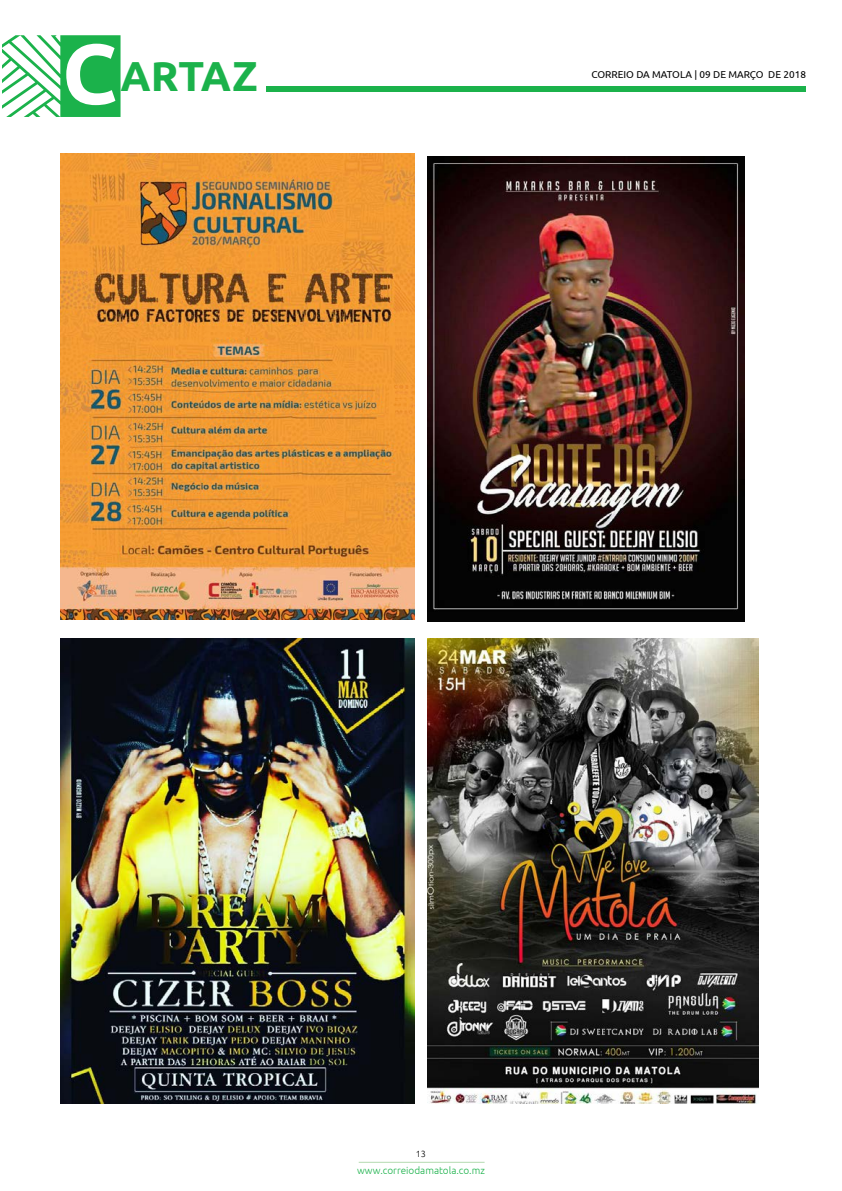
<style>
.page{position:relative;width:842px;height:1191px;background:#fff}
.page>*{position:absolute;margin:0;border:0;box-sizing:border-box;transform-origin:0 0}
.t1{font:700 42px "Ubuntu";letter-spacing:-.005em;color:#1bb24b}
.t2{font:10px "Ubuntu";color:#000}
.t3{font:300 10px "Ubuntu";color:#1bb24b}
.t4{font:300 9px "Ubuntu";color:#000}
.s1{font-size:85px;color:#fff}
</style>
<div class="page">
<svg style="left:2px;top:35px;width:119px;height:82px"></svg>
<hr style="left:359px;top:1161px;width:126px;height:1px;background:#b4dbb0">
<div style="left:266px;top:86px;width:540px;height:6px;background:#1bb24b"></div>
<img style="left:60px;top:154px;width:354px;height:465px">
<img style="left:60px;top:638px;width:354px;height:465px">
<img style="left:428px;top:156px;width:316px;height:465px">
<img style="left:428px;top:638px;width:330px;height:465px">
<h1 class="t1" style="left:62px;top:51px;width:197px"><span class="s1">C</span>ARTAZ</h1>
<p class="t2" style="left:591px;top:69px;width:216px">CORREIO DA MATOLA | 09 DE MARÇO DE 2018</p>
<p class="t4" style="left:416px;top:1148px;width:12px">13</p>
<p class="t3" style="left:357px;top:1164px;width:129px">www.correiodamatola.co.mz</p>
</div>
